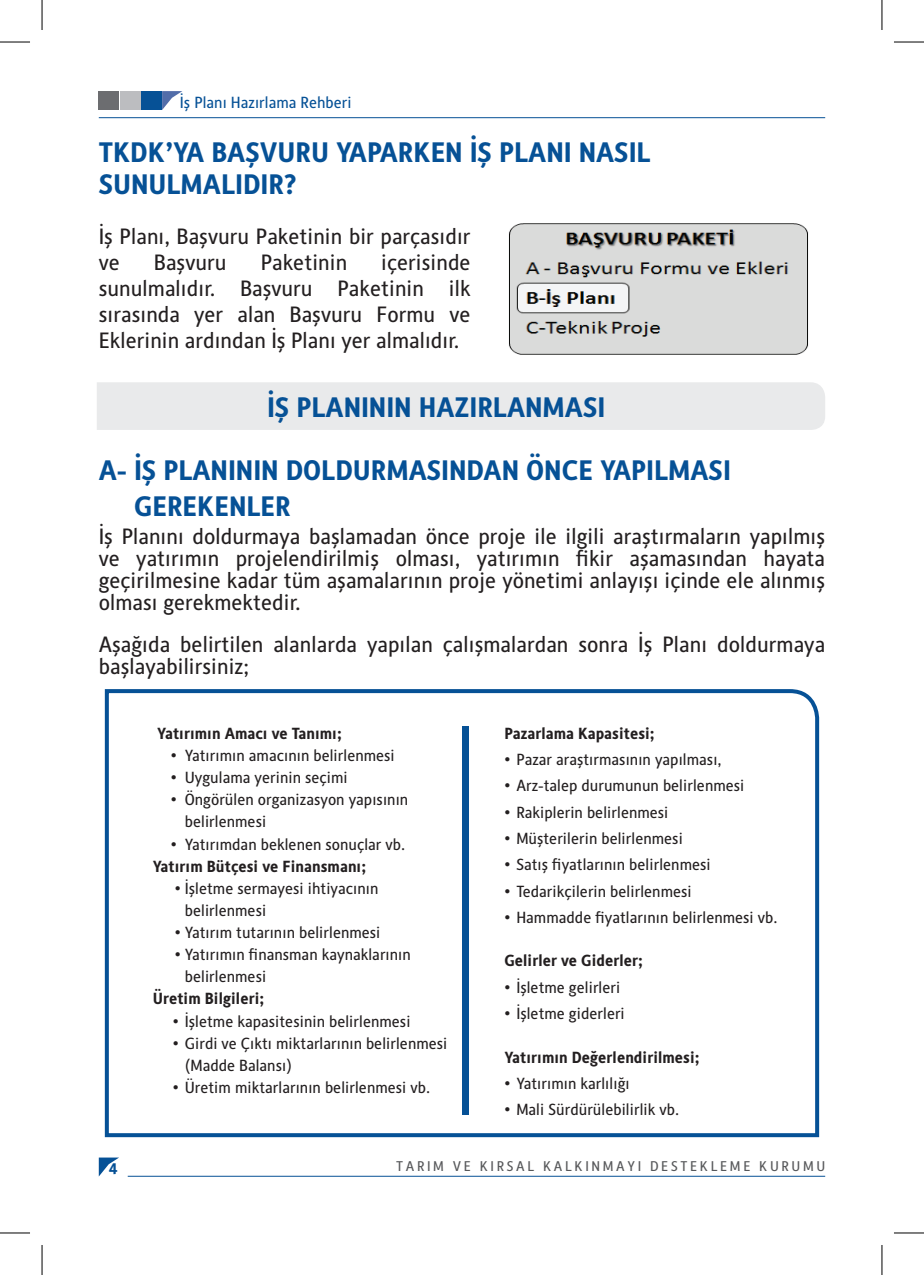
<style>
.page{position:relative;width:924px;height:1275px;background:#fff}
.page>*{position:absolute;margin:0;border:0;box-sizing:border-box;transform-origin:0 0}
.t1{font:700 28px/32px "Alber";color:#065196}
.t2{font:22px/26px "Alber";color:#231f20}
.t3{font:16px/22.2px "Alber";color:#231f20}
.t4{font:700 16px "Alber";color:#231f20}
.t5{font:16px "Alber";color:#065196}
.t6{font:700 16px "Alber";color:#065196}
.t7{font:14px "Alber";color:#57585a}
</style>
<div class="page">
<div style="left:99px;top:91px;width:20px;height:19px;background:#6c6d70"></div>
<div style="left:120px;top:91px;width:20px;height:19px;background:#bcbdc0"></div>
<div style="left:141px;top:91px;width:20px;height:19px;background:#065196"></div>
<svg style="left:162px;top:91px;width:20px;height:19px"></svg>
<hr style="left:99px;top:117px;width:725px;height:1px;background:#065196">
<hr style="left:128px;top:1176px;width:696px;height:1px;background:#065196">
<svg style="left:99px;top:1157px;width:20px;height:19px"></svg>
<div style="left:97px;top:382px;width:727px;height:48px;background:#e9eaeb"></div>
<svg style="left:104px;top:689px;width:716px;height:449px"></svg>
<div style="left:462px;top:726px;width:6px;height:389px;background:#065196"></div>
<img style="left:509px;top:223px;width:299px;height:132px">
<hr style="left:0;top:42px;width:30px;height:1px;background:#000">
<hr style="left:893px;top:42px;width:30px;height:1px;background:#000">
<hr style="left:0;top:1232px;width:30px;height:1px;background:#000">
<hr style="left:893px;top:1232px;width:30px;height:1px;background:#000">
<hr style="left:42px;top:0;width:1px;height:30px;background:#000">
<hr style="left:42px;top:1245px;width:1px;height:30px;background:#000">
<hr style="left:881px;top:0;width:1px;height:30px;background:#000">
<hr style="left:881px;top:1245px;width:1px;height:30px;background:#000">
<p class="t5" style="left:180px;top:92px;width:173px">İş Planı Hazırlama Rehberi</p>
<h1 class="t1" style="left:99px;top:135px;width:553px">TKDK’YA BAŞVURU YAPARKEN İŞ PLANI NASIL<br>SUNULMALIDIR?</h1>
<h2 class="t2" style="left:99px;top:223px;width:373px">İş Planı, Başvuru Paketinin bir parçasıdır ve</h2>
<h2 class="t2" style="left:99px;top:249px;width:373px;text-align:justify;text-indent:282px">içerisinde sunulmalıdır. Başvuru Paketinin ilk sırasında yer alan Başvuru Formu ve Eklerinin ardından İş Planı yer almalıdır.</h2>
<h2 class="t2" style="left:154px;top:249px;width:74px">Başvuru</h2>
<h2 class="t2" style="left:260px;top:249px;width:88px">Paketinin</h2>
<h1 class="t1" style="left:267px;top:390px;width:339px">İŞ PLANININ HAZIRLANMASI</h1>
<h1 class="t1" style="left:134px;top:451px;width:598px;line-height:36px;text-indent:-35px">A- İŞ PLANININ DOLDURMASINDAN ÖNCE YAPILMASI<br>GEREKENLER</h1>
<p class="t2" style="left:99px;top:525px;width:727px;line-height:22px;text-align:justify">İş Planını doldurmaya başlamadan önce proje ile ilgili araştırmaların yapılmış ve yatırımın projelendirilmiş olması, yatırımın fikir aşamasından hayata geçirilmesine kadar tüm aşamalarının proje yönetimi anlayışı içinde ele alınmış olması gerekmektedir.</p>
<h2 class="t2" style="left:99px;top:633px;width:727px;line-height:22px">Aşağıda belirtilen alanlarda yapılan çalışmalardan sonra İş Planı doldurmaya başlayabilirsiniz;</h2>
<p class="t4" style="left:157px;top:723px;width:186px">Yatırımın Amacı ve Tanımı;</p>
<p class="t3" style="left:171px;top:744px;width:225px">• Yatırımın amacının belirlenmesi</p>
<p class="t3" style="left:171px;top:766px;width:178px">• Uygulama yerinin seçimi</p>
<p class="t3" style="left:185px;top:788px;width:225px;text-indent:-14px">• Öngörülen organizasyon yapısının belirlenmesi</p>
<p class="t3" style="left:171px;top:832px;width:236px">• Yatırımdan beklenen sonuçlar vb.</p>
<p class="t4" style="left:153px;top:855px;width:215px">Yatırım Bütçesi ve Finansmanı;</p>
<p class="t3" style="left:185px;top:877px;width:195px;text-indent:-10px">• İşletme sermayesi ihtiyacının belirlenmesi</p>
<p class="t3" style="left:175px;top:921px;width:207px">• Yatırım tutarının belirlenmesi</p>
<p class="t3" style="left:185px;top:943px;width:227px;text-indent:-10px">• Yatırımın finansman kaynaklarının belirlenmesi</p>
<p class="t4" style="left:153px;top:988px;width:113px">Üretim Bilgileri;</p>
<p class="t3" style="left:173px;top:1009px;width:239px">• İşletme kapasitesinin belirlenmesi</p>
<p class="t3" style="left:185px;top:1031px;width:264px;text-indent:-12px">• Girdi ve Çıktı miktarlarının belirlenmesi (Madde Balansı)</p>
<p class="t3" style="left:173px;top:1076px;width:259px">• Üretim miktarlarının belirlenmesi vb.</p>
<p class="t4" style="left:504px;top:723px;width:152px">Pazarlama Kapasitesi;</p>
<p class="t3" style="left:504px;top:748px;width:219px">• Pazar araştırmasının yapılması,</p>
<p class="t3" style="left:504px;top:774px;width:241px">• Arz-talep durumunun belirlenmesi</p>
<p class="t3" style="left:504px;top:801px;width:166px">• Rakiplerin belirlenmesi</p>
<p class="t3" style="left:504px;top:827px;width:180px">• Müşterilerin belirlenmesi</p>
<p class="t3" style="left:504px;top:853px;width:208px">• Satış fiyatlarının belirlenmesi</p>
<p class="t3" style="left:504px;top:879px;width:189px">• Tedarikçilerin belirlenmesi</p>
<p class="t3" style="left:504px;top:906px;width:274px">• Hammadde fiyatlarının belirlenmesi vb.</p>
<p class="t4" style="left:504px;top:950px;width:140px">Gelirler ve Giderler;</p>
<p class="t3" style="left:504px;top:976px;width:117px">• İşletme gelirleri</p>
<p class="t3" style="left:504px;top:1002px;width:122px">• İşletme giderleri</p>
<p class="t4" style="left:504px;top:1046px;width:197px">Yatırımın Değerlendirilmesi;</p>
<p class="t3" style="left:504px;top:1072px;width:127px">• Yatırımın karlılığı</p>
<p class="t3" style="left:504px;top:1098px;width:176px">• Mali Sürdürülebilirlik vb.</p>
<p class="t6" style="left:109px;top:1158px;width:10px">4</p>
<p class="t7" style="left:396px;top:1158px;width:430px">T A R I M V E K I R S A L K A L K I N M A Y I D E S T E K L E M E K U R U M U</p>
</div>
